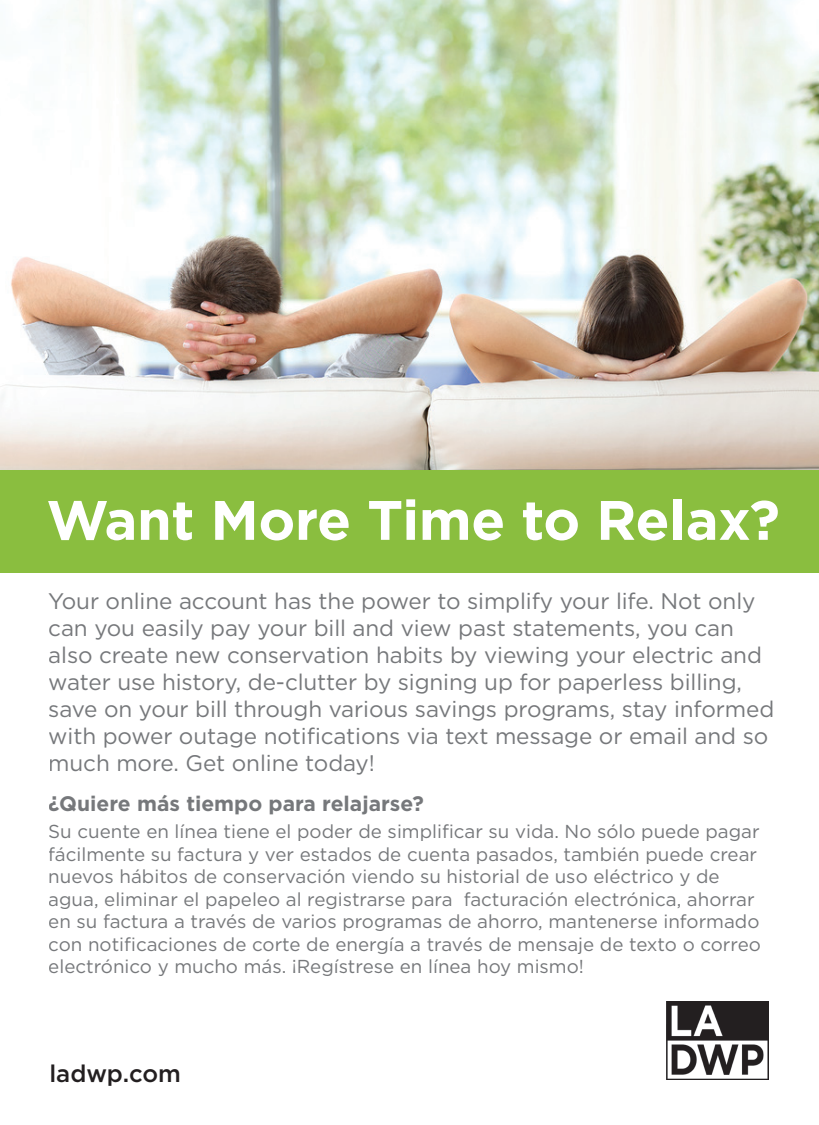
<style>
.page{position:relative;width:819px;height:1125px;background:#fff}
.page>*{position:absolute;margin:0;border:0;box-sizing:border-box;transform-origin:0 0}
.t1{font:700 55.5px "Gotham";letter-spacing:-.005em;color:#fff}
.t2{font:500 24px "Gotham";letter-spacing:-.005em;color:#231f20}
.t3{font:22.5px/27px "Gotham";letter-spacing:-.005em;color:#76787b}
.t4{font:700 21px "Gotham";color:#76787b}
.t5{font:18.75px/22.5px "Gotham";color:#76787b}
</style>
<div class="page">
<img style="left:667px;top:1001px;width:101px;height:79px">
<img style="left:0;top:0;width:819px;height:470px">
<div style="left:0;top:470px;width:819px;height:103px;background:#8abe3f"></div>
<h1 class="t1" style="left:46px;top:483px;width:735px">Want More Time to Relax?</h1>
<p class="t3" style="left:48px;top:587px;width:728px">Your online account has the power to simplify your life. Not only can you easily pay your bill and view past statements, you can also create new conservation habits by viewing your electric and water use history, de-clutter by signing up for paperless billing, save on your bill through various savings programs, stay informed with power outage notifications via text message or email and so much more. Get online today!</p>
<p class="t4" style="left:48px;top:790px;width:377px">¿Quiere más tiempo para relajarse?</p>
<p class="t5" style="left:48px;top:820px;width:714px">Su cuente en línea tiene el poder de simplificar su vida. No sólo puede pagar fácilmente su factura y ver estados de cuenta pasados, también puede crear nuevos hábitos de conservación viendo su historial de uso eléctrico y de agua, eliminar el papeleo al registrarse para facturación electrónica, ahorrar en su factura a través de varios programas de ahorro, mantenerse informado con notificaciones de corte de energía a través de mensaje de texto o correo electrónico y mucho más. ¡Regístrese en línea hoy mismo!</p>
<p class="t2" style="left:50px;top:1058px;width:133px">ladwp.com</p>
</div>
